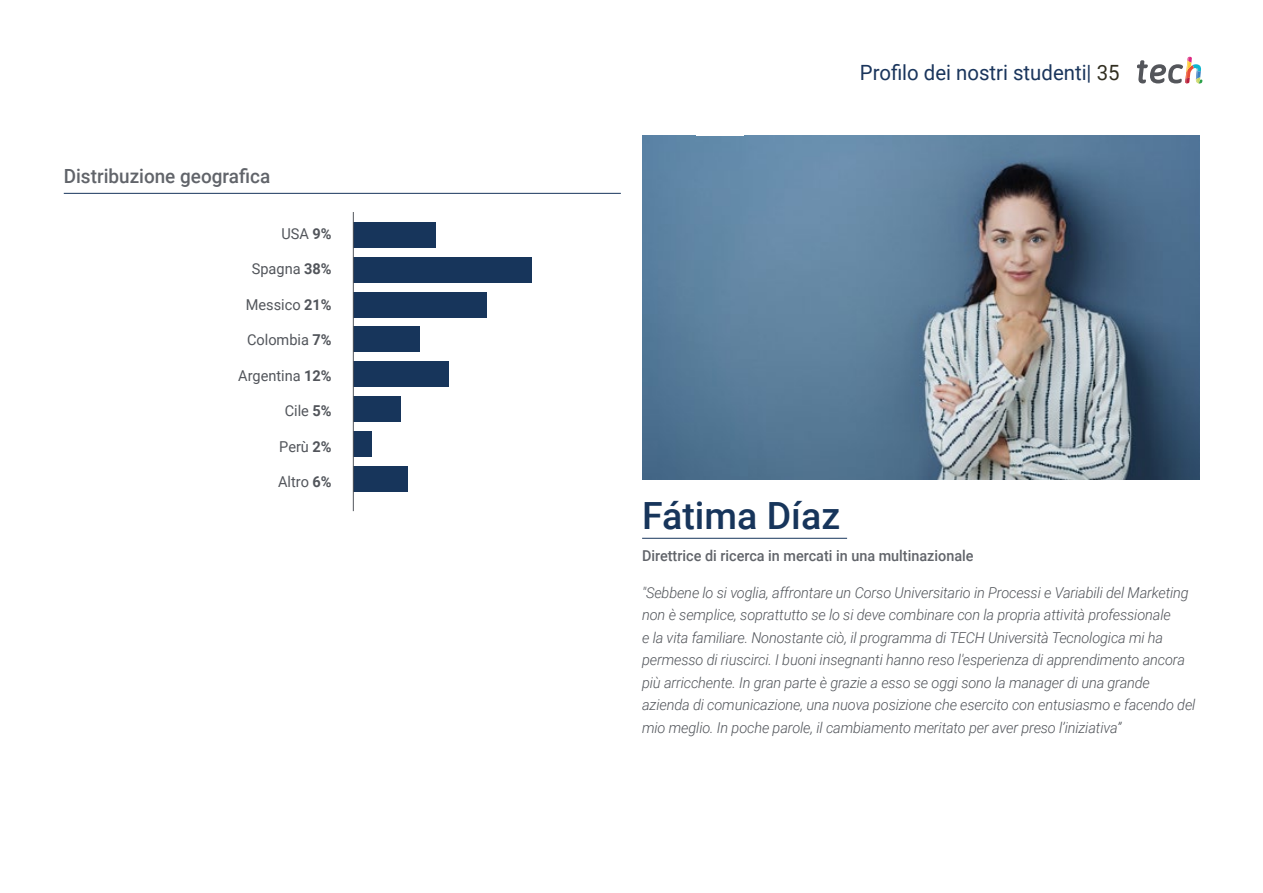
<style>
.page{position:relative;width:1263px;height:893px;background:#fff}
.page>*{position:absolute;margin:0;border:0;box-sizing:border-box;transform-origin:0 0}
.t1{font:500 37.5px "Roboto";color:#17355b}
.t2{font:21px "Roboto";color:#1a355c}
.t3{font:500 19.5px "Roboto";color:#61646a}
.t4{font:italic 300 15px/22.5px "Roboto";letter-spacing:-.01em;color:#52555b}
.t5{font:15px "Roboto";color:#52555b}
.t6{font:500 15px "Roboto";color:#61646a;scale:.96 1}
.s1{font-weight:700}
.s2{color:#312e20}
</style>
<div class="page">
<hr style="left:642px;top:538px;width:205px;height:1px;background:#17355b">
<img style="left:642px;top:136px;width:557px;height:343px">
<hr style="left:64px;top:193px;width:557px;height:1px;background:#17355b">
<div style="left:353px;top:222px;width:83px;height:26px;background:#17355b"></div>
<div style="left:353px;top:396px;width:48px;height:26px;background:#17355b"></div>
<div style="left:353px;top:257px;width:179px;height:26px;background:#17355b"></div>
<div style="left:353px;top:431px;width:19px;height:26px;background:#17355b"></div>
<div style="left:353px;top:292px;width:134px;height:25px;background:#17355b"></div>
<div style="left:353px;top:466px;width:54px;height:25px;background:#17355b"></div>
<div style="left:353px;top:327px;width:67px;height:25px;background:#17355b"></div>
<div style="left:353px;top:361px;width:96px;height:26px;background:#17355b"></div>
<hr style="left:353px;top:212px;width:1px;height:299px;background:#52555b">
<svg style="left:1137px;top:57px;width:65px;height:27px"></svg>
<h3 class="t3" style="left:64px;top:162px;width:208px">Distribuzione geografica</h3>
<p class="t5" style="left:281px;top:223px;width:52px">USA <span class="s1">9%</span></p>
<p class="t5" style="left:252px;top:258px;width:81px">Spagna <span class="s1">38%</span></p>
<p class="t5" style="left:246px;top:294px;width:87px">Messico <span class="s1">21%</span></p>
<p class="t5" style="left:247px;top:329px;width:86px">Colombia <span class="s1">7%</span></p>
<p class="t5" style="left:238px;top:365px;width:95px">Argentina <span class="s1">12%</span></p>
<p class="t5" style="left:285px;top:400px;width:48px">Cile <span class="s1">5%</span></p>
<p class="t5" style="left:279px;top:436px;width:54px">Perù <span class="s1">2%</span></p>
<p class="t5" style="left:278px;top:471px;width:55px">Altro <span class="s1">6%</span></p>
<h2 class="t2" style="left:860px;top:57px;width:261px">Profilo dei nostri studenti| <span class="s2">35</span></h2>
<h1 class="t1" style="left:642px;top:489px;width:200px">Fátima Díaz</h1>
<p class="t6" style="left:642px;top:545px;width:347px">Direttrice di ricerca in mercati in una multinazionale</p>
<p class="t4" style="left:642px;top:580px;width:555px">"Sebbene lo si voglia, affrontare un Corso Universitario in Processi e Variabili del Marketing non è semplice, soprattutto se lo si deve combinare con la propria attività professionale<br>e la vita familiare. Nonostante ciò, il programma di TECH Università Tecnologica mi ha permesso di riuscirci. I buoni insegnanti hanno reso l'esperienza di apprendimento ancora più arricchente. In gran parte è grazie a esso se oggi sono la manager di una grande azienda di comunicazione, una nuova posizione che esercito con entusiasmo e facendo del mio meglio. In poche parole, il cambiamento meritato per aver preso l’iniziativa”</p>
</div>
